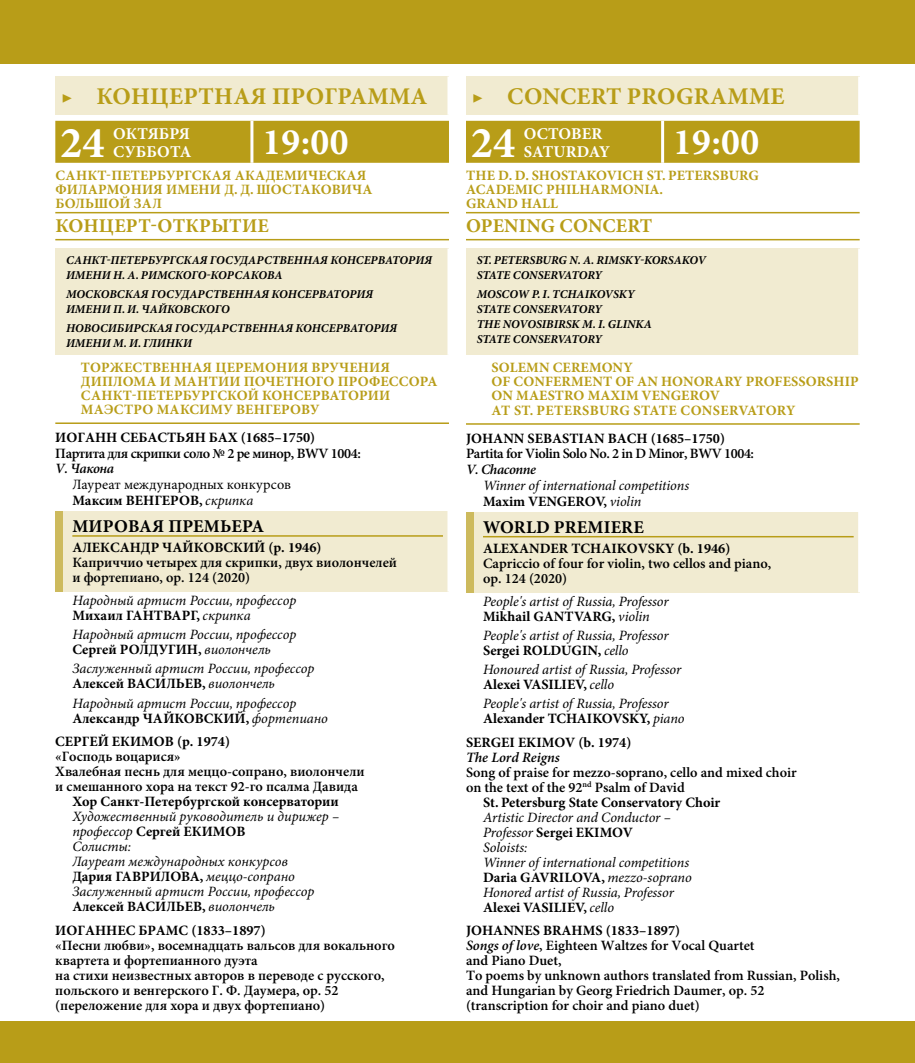
<style>
.page{position:relative;width:915px;height:1063px;background:#fff}
.page>*{position:absolute;margin:0;border:0;box-sizing:border-box;transform-origin:0 0}
.t1{font:700 44.25px "Minion Pro";color:#fff}
.t2{font:700 37.5px "Minion Pro";letter-spacing:.01em;color:#fff}
.t3{font:700 24px "Minion Pro";letter-spacing:.01em;color:#b89d18}
.t4{font:700 19.5px "Minion Pro";letter-spacing:.01em;color:#b89d18}
.t5{font:700 18px "Minion Pro";letter-spacing:.01em;color:#000}
.t6{font:700 16.5px/18px "Minion Pro";letter-spacing:.005em;color:#fff}
.t7{font:italic 14.25px/15px "Minion Pro";letter-spacing:-.005em;color:#000}
.t8{font:600 14.25px/15px "Minion Pro";color:#000}
.t9{font:700 14.25px/14.2px "Minion Pro";letter-spacing:.01em;color:#b89d18}
.t10{font:700 14.25px "Minion Pro";color:#000}
.t11{font:600 14.25px "Minion Pro";letter-spacing:-.03em;color:#000}
.t12{font:14.25px/15.8px "Minion Pro";color:#000}
.t13{font:italic 600 14.25px "Minion Pro";letter-spacing:-.03em;color:#000}
.t14{font:italic 600 14.25px "Minion Pro";color:#000}
.t15{font:italic 700 12px/15px "Minion Pro";color:#000}
.s1{font-family:"Arno Pro"}
.s2{font-weight:700}
.s3{font-style:italic}
.s4{font-weight:700;font-style:normal}
</style>
<div class="page">
<div style="left:0;top:1022px;width:914px;height:41px;background:#b89d18"></div>
<div style="left:0;top:0;width:914px;height:64px;background:#b89d18"></div>
<hr style="left:55px;top:212px;width:394px;height:1px;background:#b89d18">
<hr style="left:55px;top:239px;width:394px;height:1px;background:#b89d18">
<hr style="left:55px;top:422px;width:394px;height:2px;background:#b89d18">
<div style="left:55px;top:77px;width:394px;height:38px;background:#f1ebd1"></div>
<hr style="left:447px;top:77px;width:3px;height:38px;background:#fff">
<div style="left:55px;top:121px;width:394px;height:42px;background:#b89d18"></div>
<hr style="left:250px;top:121px;width:3px;height:42px;background:#fff">
<div style="left:55px;top:249px;width:394px;height:106px;background:#f1ebd1"></div>
<hr style="left:447px;top:249px;width:3px;height:106px;background:#fff">
<div style="left:55px;top:511px;width:9px;height:81px;background:#cdba5d"></div>
<div style="left:64px;top:511px;width:385px;height:81px;background:#f1ebd1"></div>
<hr style="left:447px;top:511px;width:3px;height:81px;background:#fff">
<hr style="left:72px;top:535px;width:371px;height:2px;background:#b89d18">
<hr style="left:466px;top:212px;width:393px;height:1px;background:#b89d18">
<hr style="left:466px;top:239px;width:393px;height:1px;background:#b89d18">
<hr style="left:466px;top:423px;width:393px;height:2px;background:#b89d18">
<div style="left:466px;top:77px;width:393px;height:38px;background:#f1ebd1"></div>
<hr style="left:857px;top:77px;width:3px;height:38px;background:#fff">
<div style="left:466px;top:121px;width:393px;height:42px;background:#b89d18"></div>
<hr style="left:661px;top:121px;width:3px;height:42px;background:#fff">
<div style="left:466px;top:249px;width:393px;height:106px;background:#f1ebd1"></div>
<hr style="left:857px;top:249px;width:3px;height:106px;background:#fff">
<div style="left:466px;top:512px;width:8px;height:80px;background:#cdba5d"></div>
<div style="left:474px;top:512px;width:385px;height:80px;background:#f1ebd1"></div>
<hr style="left:857px;top:512px;width:3px;height:80px;background:#fff">
<hr style="left:483px;top:536px;width:370px;height:1px;background:#b89d18">
<h3 class="t3" style="left:61px;top:82px;width:367px"><span class="s1">▶</span> КОНЦЕРТНАЯ ПРОГРАММА</h3>
<h1 class="t1" style="left:60px;top:116px;width:46px">24</h1>
<p class="t6" style="left:113px;top:125px;width:80px">ОКТЯБРЯ<br>СУББОТА</p>
<h2 class="t2" style="left:262px;top:120px;width:88px">19:00</h2>
<p class="t9" style="left:55px;top:168px;width:318px">САНКТ-ПЕТЕРБУРГСКАЯ АКАДЕМИЧЕСКАЯ<br>ФИЛАРМОНИЯ ИМЕНИ Д. Д. ШОСТАКОВИЧА<br>БОЛЬШОЙ ЗАЛ</p>
<h3 class="t4" style="left:55px;top:214px;width:215px">КОНЦЕРТ-ОТКРЫТИЕ</h3>
<p class="t15" style="left:66px;top:253px;width:367px">САНКТ-ПЕТЕРБУРГСКАЯ ГОСУДАРСТВЕННАЯ КОНСЕРВАТОРИЯ<br>ИМЕНИ Н. А. РИМСКОГО-КОРСАКОВА</p>
<p class="t15" style="left:66px;top:287px;width:308px">МОСКОВСКАЯ ГОСУДАРСТВЕННАЯ КОНСЕРВАТОРИЯ<br>ИМЕНИ П. И. ЧАЙКОВСКОГО</p>
<p class="t15" style="left:66px;top:321px;width:332px">НОВОСИБИРСКАЯ ГОСУДАРСТВЕННАЯ КОНСЕРВАТОРИЯ<br>ИМЕНИ М. И. ГЛИНКИ</p>
<p class="t9" style="left:81px;top:361px;width:358px">ТОРЖЕСТВЕННАЯ ЦЕРЕМОНИЯ ВРУЧЕНИЯ ДИПЛОМА И МАНТИИ ПОЧЕТНОГО ПРОФЕССОРА САНКТ-ПЕТЕРБУРГСКОЙ КОНСЕРВАТОРИИ МАЭСТРО МАКСИМУ ВЕНГЕРОВУ</p>
<p class="t10" style="left:55px;top:429px;width:261px">ИОГАНН СЕБАСТЬЯН БАХ (1685–1750)</p>
<p class="t11" style="left:55px;top:445px;width:307px">Партита для скрипки соло № 2 ре минор, BWV 1004:</p>
<p class="t13" style="left:55px;top:460px;width:60px">V. Чакона</p>
<p class="t12" style="left:72px;top:477px;width:220px">Лауреат международных конкурсов<br><span class="s2">Максим ВЕНГЕРОВ,</span> <span class="s3">скрипка</span></p>
<p class="t5" style="left:72px;top:516px;width:193px">МИРОВАЯ ПРЕМЬЕРА</p>
<p class="t10" style="left:72px;top:539px;width:250px">АЛЕКСАНДР ЧАЙКОВСКИЙ (р. 1946)</p>
<p class="t8" style="left:72px;top:556px;width:326px">Каприччио четырех для скрипки, двух виолончелей и фортепиано, ор. 124 (2020)</p>
<p class="t7" style="left:72px;top:593px;width:225px">Народный артист России, профессор<br><span class="s4">Михаил ГАНТВАРГ,</span> скрипка</p>
<p class="t7" style="left:72px;top:628px;width:225px">Народный артист России, профессор<br><span class="s4">Сергей РОЛДУГИН,</span> виолончель</p>
<p class="t7" style="left:72px;top:662px;width:243px">Заслуженный артист России, профессор<br><span class="s4">Алексей ВАСИЛЬЕВ,</span> виолончель</p>
<p class="t7" style="left:72px;top:696px;width:257px">Народный артист России, профессор<br><span class="s4">Александр ЧАЙКОВСКИЙ,</span> фортепиано</p>
<p class="t10" style="left:55px;top:733px;width:176px">СЕРГЕЙ ЕКИМОВ (р. 1974)</p>
<p class="t8" style="left:55px;top:750px;width:311px">«Господь воцарися»<br>Хвалебная песнь для меццо-сопрано, виолончели и смешанного хора на текст 92-го псалма Давида</p>
<p class="t10" style="left:72px;top:793px;width:268px">Хор Санкт-Петербургской консерватории</p>
<p class="t7" style="left:72px;top:810px;width:268px">Художественный руководитель и дирижер – профессор <span class="s4">Сергей ЕКИМОВ<br></span>Солисты:<br>Лауреат международных конкурсов<br><span class="s4">Дария ГАВРИЛОВА,</span> меццо-сопрано<br>Заслуженный артист России, профессор<br><span class="s4">Алексей ВАСИЛЬЕВ,</span> виолончель</p>
<p class="t10" style="left:55px;top:922px;width:212px">ИОГАННЕС БРАМС (1833–1897)</p>
<p class="t8" style="left:55px;top:938px;width:341px">«Песни любви», восемнадцать вальсов для вокального квартета и фортепианного дуэта<br>на стихи неизвестных авторов в переводе с русского, польского и венгерского Г. Ф. Даумера, ор. 52 (переложение для хора и двух фортепиано)</p>
<h3 class="t3" style="left:472px;top:82px;width:314px"><span class="s1">▶</span> CONCERT PROGRAMME</h3>
<h1 class="t1" style="left:470px;top:116px;width:46px">24</h1>
<p class="t6" style="left:523px;top:125px;width:88px">OCTOBER<br>SATURDAY</p>
<h2 class="t2" style="left:672px;top:120px;width:88px">19:00</h2>
<p class="t9" style="left:466px;top:168px;width:294px">THE D. D. SHOSTAKOVICH ST. PETERSBURG<br>ACADEMIC PHILHARMONIA.<br>GRAND HALL</p>
<h3 class="t4" style="left:466px;top:214px;width:188px">OPENING CONCERT</h3>
<p class="t15" style="left:476px;top:253px;width:230px">ST. PETERSBURG N. A. RIMSKY-KORSAKOV<br>STATE CONSERVATORY</p>
<p class="t15" style="left:476px;top:287px;width:176px">MOSCOW P. I. TCHAIKOVSKY<br>STATE CONSERVATORY<br>THE NOVOSIBIRSK M. I. GLINKA<br>STATE CONSERVATORY</p>
<p class="t9" style="left:491px;top:360px;width:368px">SOLEMN CEREMONY<br>OF CONFERMENT OF AN HONORARY PROFESSORSHIP<br>ON MAESTRO MAXIM VENGEROV<br>AT ST. PETERSBURG STATE CONSERVATORY</p>
<p class="t10" style="left:466px;top:430px;width:260px">JOHANN SEBASTIAN BACH (1685–1750)</p>
<p class="t11" style="left:466px;top:445px;width:289px">Partita for Violin Solo No. 2 in D Minor, BWV 1004:</p>
<p class="t13" style="left:466px;top:461px;width:71px">V. Chaconne</p>
<p class="t7" style="left:483px;top:478px;width:208px;line-height:15.8px">Winner of international competitions<br><span class="s4">Maxim VENGEROV,</span> violin</p>
<p class="t5" style="left:483px;top:517px;width:162px">WORLD PREMIERE</p>
<p class="t10" style="left:483px;top:540px;width:249px">ALEXANDER TCHAIKOVSKY (b. 1946)</p>
<p class="t8" style="left:483px;top:557px;width:290px">Capriccio of four for violin, two cellos and piano, op. 124 (2020)</p>
<p class="t7" style="left:483px;top:594px;width:187px">People's artist of Russia, Professor<br><span class="s4">Mikhail GANTVARG,</span> violin</p>
<p class="t7" style="left:483px;top:628px;width:187px">People's artist of Russia, Professor<br><span class="s4">Sergei ROLDUGIN,</span> cello</p>
<p class="t7" style="left:483px;top:663px;width:200px">Honoured artist of Russia, Professor<br><span class="s4">Alexei VASILIEV,</span> cello</p>
<p class="t7" style="left:483px;top:697px;width:203px">People's artist of Russia, Professor<br><span class="s4">Alexander TCHAIKOVSKY,</span> piano</p>
<p class="t10" style="left:466px;top:734px;width:167px">SERGEI EKIMOV (b. 1974)</p>
<p class="t14" style="left:466px;top:749px;width:95px">The Lord Reigns</p>
<p class="t8" style="left:466px;top:765px;width:332px">Song of praise for mezzo-soprano, cello and mixed choir</p>
<p class="t8" style="left:466px;top:780px;width:220px">on the text of the 92<sup>nd</sup> Psalm of David</p>
<p class="t10" style="left:483px;top:794px;width:239px">St. Petersburg State Conservatory Choir</p>
<p class="t7" style="left:483px;top:810px;width:210px">Artistic Director and Conductor –<br>Professor <span class="s4">Sergei EKIMOV<br></span>Soloists:<br>Winner of international competitions<br><span class="s4">Daria GAVRILOVA,</span> mezzo-soprano<br>Honored artist of Russia, Professor<br><span class="s4">Alexei VASILIEV,</span> cello</p>
<p class="t8" style="left:466px;top:924px;width:375px"><span class="s2">JOHANNES BRAHMS (1833–1897)<br></span><span class="s3">Songs of love</span>, Eighteen Waltzes for Vocal Quartet<br>and Piano Duet,<br>To poems by unknown authors translated from Russian, Polish, and Hungarian by Georg Friedrich Daumer, ор. 52 (transcription for choir and piano duet)</p>
</div>
